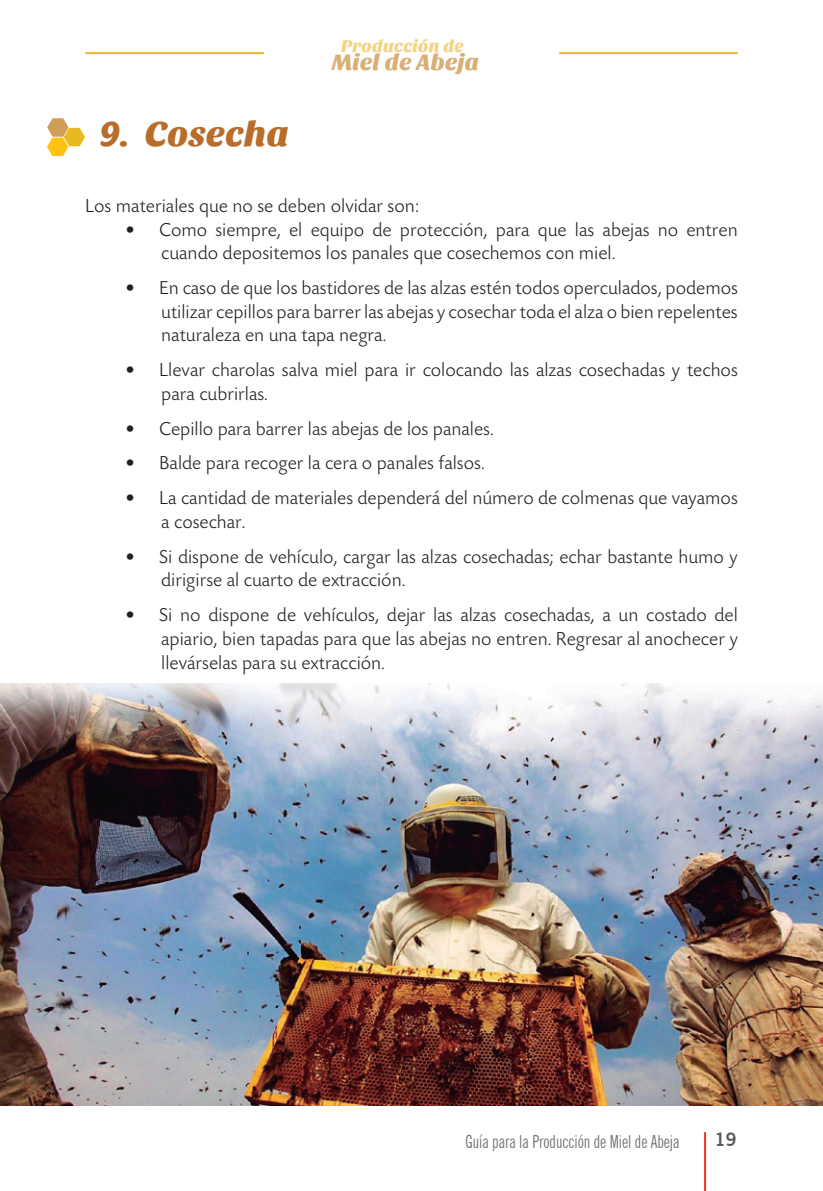
<style>
.page{position:relative;width:823px;height:1191px;background:#fff}
.page>*{position:absolute;margin:0;border:0;box-sizing:border-box;transform-origin:0 0}
.t1{font:36px "Sansita One";color:#b96d2a}
.t2{font:23.4px "Sansita One";color:#daaf75}
.t3{font:300 19.6px/23.6px "Today SB";color:#231f20}
.t4{font:extra-condensed 18px "News Gothic BT";color:#6c6d70}
.t5{font:700 18px "News Gothic BT";color:#57585a}
.t6{font:17.6px "Sansita One";color:#f1d484}
</style>
<div class="page">
<hr style="left:85px;top:52px;width:179px;height:2px;background:#e8ba20">
<hr style="left:558px;top:52px;width:179px;height:2px;background:#e8ba20">
<hr style="left:703px;top:1132px;width:2px;height:59px;background:#ef3822">
<svg style="left:47px;top:118px;width:38px;height:38px"></svg>
<img style="left:0;top:683px;width:822px;height:423px">
<h1 class="t1" style="left:100px;top:113px;width:191px">9. Cosecha</h1>
<p class="t6" style="left:341px;top:36px;width:124px">Producción de</p>
<p class="t2" style="left:332px;top:49px;width:149px">Miel de Abeja</p>
<p class="t3" style="left:85px;top:195px;width:335px">Los materiales que no se deben olvidar son:</p>
<p class="t3" style="left:161px;top:218px;width:577px;text-indent:-36px">• Como siempre, el equipo de protección, para que las abejas no entren cuando depositemos los panales que cosechemos con miel.</p>
<p class="t3" style="left:161px;top:277px;width:578px;text-align:justify;text-indent:-36px">• En caso de que los bastidores de las alzas estén todos operculados, podemos utilizar cepillos para barrer las abejas y cosechar toda el alza o bien repelentes naturaleza en una tapa negra.</p>
<p class="t3" style="left:161px;top:359px;width:577px;text-indent:-36px">• Llevar charolas salva miel para ir colocando las alzas cosechadas y techos para cubrirlas.</p>
<p class="t3" style="left:125px;top:417px;width:370px">• Cepillo para barrer las abejas de los panales.</p>
<p class="t3" style="left:125px;top:452px;width:361px">• Balde para recoger la cera o panales falsos.</p>
<p class="t3" style="left:161px;top:487px;width:577px;text-indent:-36px">• La cantidad de materiales dependerá del número de colmenas que vayamos a cosechar.</p>
<p class="t3" style="left:161px;top:545px;width:577px;text-indent:-36px">• Si dispone de vehículo, cargar las alzas cosechadas; echar bastante humo y dirigirse al cuarto de extracción.</p>
<p class="t3" style="left:161px;top:603px;width:578px;text-align:justify;text-indent:-36px">• Si no dispone de vehículos, dejar las alzas cosechadas, a un costado del apiario, bien tapadas para que las abejas no entren. Regresar al anochecer y llevárselas para su extracción.</p>
<p class="t4" style="left:465px;top:1130px;width:215px">Guía para la Producción de Miel de Abeja</p>
<p class="t5" style="left:714px;top:1128px;width:23px">19</p>
</div>
